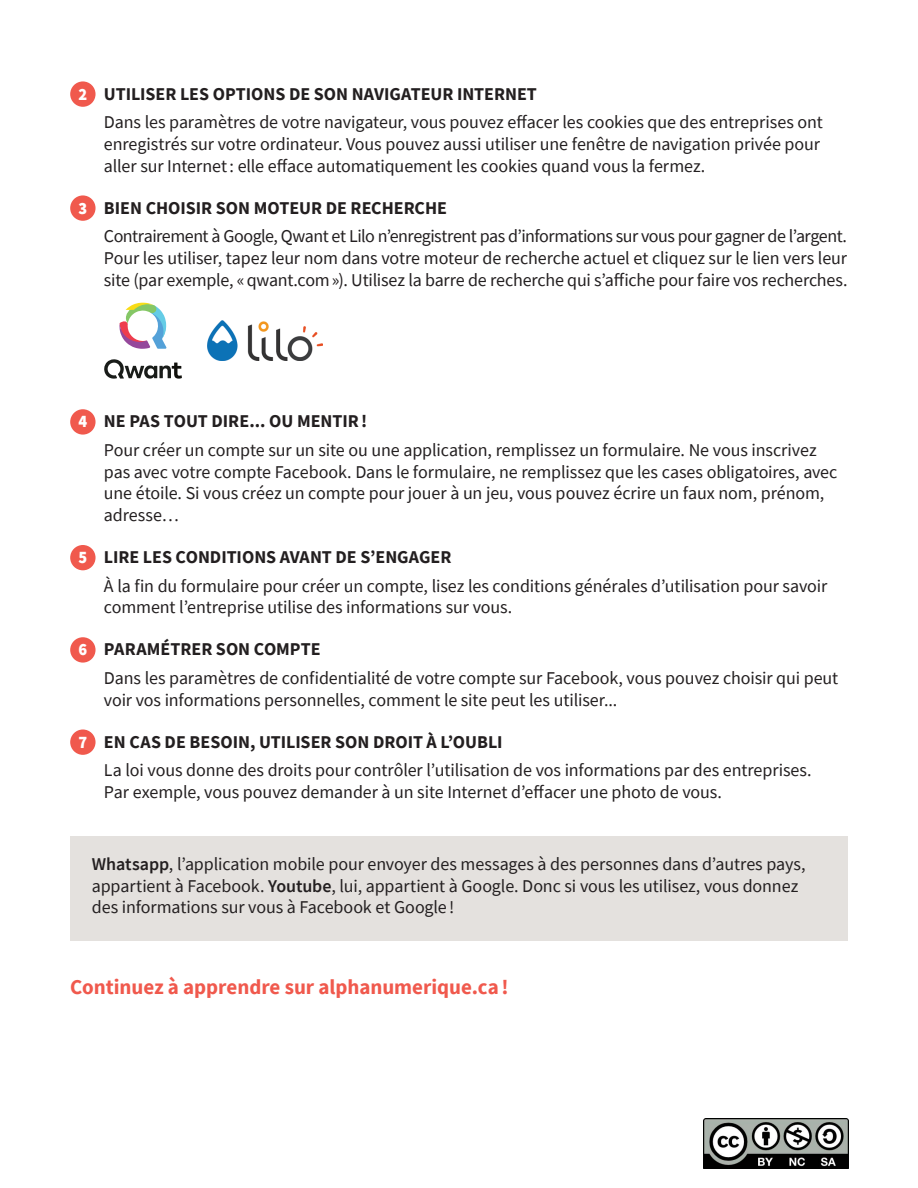
<style>
.page{position:relative;width:918px;height:1188px;background:#fff}
.page>*{position:absolute;margin:0;border:0;box-sizing:border-box;transform-origin:0 0}
.t1{font:700 21px "Source Sans Pro";color:#f0594d}
.t2{font:18px/21.8px "Source Sans Pro";letter-spacing:-.005em;color:#231f20}
.t3{font:18px/28.5px "Source Sans Pro";letter-spacing:-.03em;color:#231f20}
.s1{font-weight:900;font-size:17.4px;color:#fff}
.s2{font-weight:700}
.s3{font-weight:600}
</style>
<div class="page">
<div style="left:70px;top:81px;width:26px;height:26px;background:#f0594d;border-radius:50%"></div>
<div style="left:70px;top:195px;width:26px;height:26px;background:#f0594d;border-radius:50%"></div>
<svg style="left:104px;top:359px;width:78px;height:20px"></svg>
<svg style="left:119px;top:302px;width:48px;height:47px"></svg>
<img style="left:207px;top:320px;width:116px;height:40px">
<div style="left:70px;top:409px;width:26px;height:26px;background:#f0594d;border-radius:50%"></div>
<div style="left:70px;top:545px;width:26px;height:25px;background:#f0594d;border-radius:50%"></div>
<div style="left:70px;top:637px;width:26px;height:26px;background:#f0594d;border-radius:50%"></div>
<div style="left:70px;top:730px;width:26px;height:25px;background:#f0594d;border-radius:50%"></div>
<div style="left:70px;top:836px;width:778px;height:104px;background:#e4e1de"></div>
<img style="left:704px;top:1118px;width:145px;height:51px">
<p class="t2" style="left:104px;top:79px;width:721px;line-height:28.5px;text-indent:-25px"><span class="s1">2</span> <span class="s2">UTILISER LES OPTIONS DE SON NAVIGATEUR INTERNET<br></span>Dans les paramètres de votre navigateur, vous pouvez effacer les cookies que des entreprises ont</p>
<p class="t2" style="left:104px;top:133px;width:718px">enregistrés sur votre ordinateur. Vous pouvez aussi utiliser une fenêtre de navigation privée pour aller sur Internet: elle efface automatiquement les cookies quand vous la fermez.</p>
<p class="t3" style="left:104px;top:193px;width:745px;text-indent:-25px"><span class="s1">3</span> <span class="s2">BIEN CHOISIR SON MOTEUR DE RECHERCHE<br></span>Contrairement à Google, Qwant et Lilo n’enregistrent pas d’informations sur vous pour gagner de l’argent.</p>
<p class="t2" style="left:104px;top:247px;width:745px">Pour les utiliser, tapez leur nom dans votre moteur de recherche actuel et cliquez sur le lien vers leur site (par exemple, «qwant.com»). Utilisez la barre de recherche qui s’affiche pour faire vos recherches.</p>
<p class="t2" style="left:104px;top:407px;width:714px;line-height:28.5px;text-indent:-25px"><span class="s1">4</span> <span class="s2">NE PAS TOUT DIRE... OU MENTIR!<br></span>Pour créer un compte sur un site ou une application, remplissez un formulaire. Ne vous inscrivez</p>
<p class="t2" style="left:104px;top:461px;width:735px">pas avec votre compte Facebook. Dans le formulaire, ne remplissez que les cases obligatoires, avec une étoile. Si vous créez un compte pour jouer à un jeu, vous pouvez écrire un faux nom, prénom, adresse…</p>
<p class="t2" style="left:104px;top:543px;width:725px;line-height:28.5px;text-indent:-25px"><span class="s1">5</span> <span class="s2">LIRE LES CONDITIONS AVANT DE S’ENGAGER<br></span>À la fin du formulaire pour créer un compte, lisez les conditions générales d’utilisation pour savoir</p>
<p class="t2" style="left:104px;top:596px;width:410px">comment l’entreprise utilise des informations sur vous.</p>
<p class="t2" style="left:104px;top:635px;width:736px;line-height:28.5px;text-indent:-25px"><span class="s1">6</span> <span class="s2">PARAMÉTRER SON COMPTE<br></span>Dans les paramètres de confidentialité de votre compte sur Facebook, vous pouvez choisir qui peut</p>
<p class="t2" style="left:104px;top:689px;width:515px">voir vos informations personnelles, comment le site peut les utiliser...</p>
<p class="t2" style="left:104px;top:727px;width:709px;line-height:28.5px;text-indent:-25px"><span class="s1">7</span> <span class="s2">EN CAS DE BESOIN, UTILISER SON DROIT À L’OUBLI<br></span>La loi vous donne des droits pour contrôler l’utilisation de vos informations par des entreprises.</p>
<p class="t2" style="left:104px;top:781px;width:620px">Par exemple, vous pouvez demander à un site Internet d’effacer une photo de vous.</p>
<p class="t2" style="left:92px;top:853px;width:715px"><span class="s3">Whatsapp</span>, l’application mobile pour envoyer des messages à des personnes dans d’autres pays, appartient à Facebook. <span class="s3">Youtube</span>, lui, appartient à Google. Donc si vous les utilisez, vous donnez des informations sur vous à Facebook et Google !</p>
<p class="t1" style="left:70px;top:972px;width:440px">Continuez à apprendre sur alphanumerique.ca!</p>
</div>
